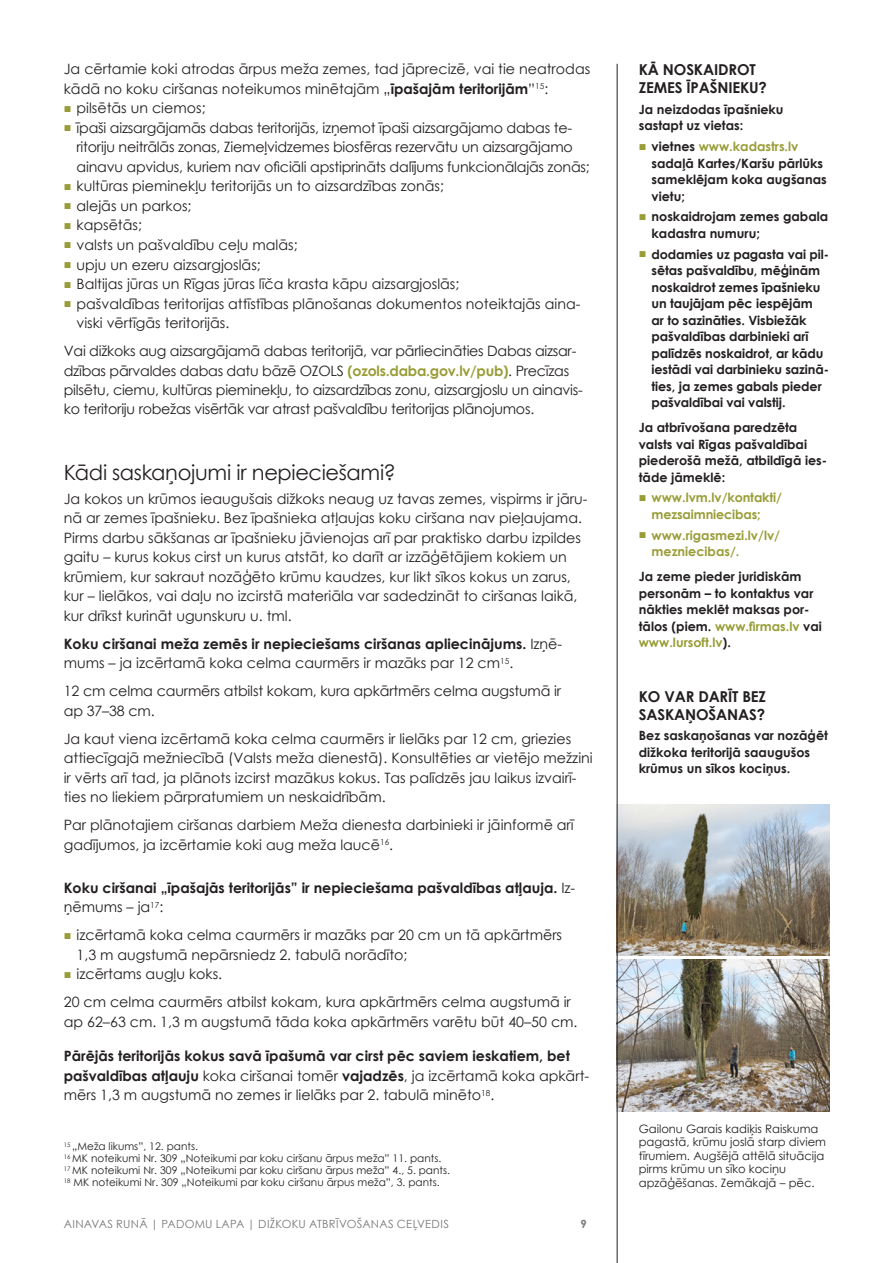
<style>
.page{position:relative;width:893px;height:1263px;background:#fff}
.page>*{position:absolute;margin:0;border:0;box-sizing:border-box;transform-origin:0 0}
.t1{font:21px "Century Gothic";letter-spacing:-.015em;color:#231f20}
.t2{font:700 15px/18px "Century Gothic";letter-spacing:-.01em;color:#231f20}
.t3{font:14.25px/19.5px "Century Gothic";color:#231f20}
.t4{font:700 14.25px/19.5px "Century Gothic";color:#231f20}
.t5{font:14.25px/19.5px "Century Gothic";letter-spacing:-.02em;color:#231f20}
.t6{font:700 12.75px/16.5px "Century Gothic";color:#231f20}
.t7{font:700 12.75px/16.5px "Century Gothic";color:#999d37}
.t8{font:11.55px/13.5px "Century Gothic";color:#231f20}
.t9{font:11.25px "Century Gothic";letter-spacing:.02em;color:#76787b}
.t10{font:700 11.25px "Century Gothic";color:#76787b}
.t11{font:10.5px/12px "Century Gothic";color:#231f20}
.s1{font-weight:700}
.s2{font-weight:700;font-size:12.75px;color:#999d37}
.s3{font-weight:700;color:#999d37}
.s4{font-weight:400}
.s5{color:#999d37}
</style>
<div class="page">
<img style="left:618px;top:804px;width:211px;height:151px">
<img style="left:618px;top:960px;width:211px;height:151px">
<hr style="left:617px;top:64px;width:1px;height:1199px;background:#231f20">
<p class="t3" style="left:64px;top:59px;width:528px">Ja cērtamie koki atrodas ārpus meža zemes, tad jāprecizē, vai tie neatrodas kādā no koku ciršanas noteikumos minētajām „<span class="s1">īpašajām teritorijām</span>”<sup>15</sup>:</p>
<p class="t3" style="left:64px;top:98px;width:143px"><span class="s2">■</span> pilsētās un ciemos;</p>
<p class="t3" style="left:77px;top:118px;width:515px;text-indent:-13px"><span class="s2">■</span> īpaši aizsargājamās dabas teritorijās, izņemot īpaši aizsargājamo dabas te&shy;ritoriju neitrālās zonas, Ziemeļvidzemes biosfēras rezervātu un aizsargājamo ainavu apvidus, kuriem nav oficiāli apstiprināts dalījums funkcionālajās zonās;</p>
<p class="t3" style="left:64px;top:176px;width:382px"><span class="s2">■</span> kultūras pieminekļu teritorijās un to aizsardzības zonās;</p>
<p class="t3" style="left:64px;top:196px;width:129px"><span class="s2">■</span> alejās un parkos;</p>
<p class="t3" style="left:64px;top:215px;width:80px"><span class="s2">■</span> kapsētās;</p>
<p class="t3" style="left:64px;top:235px;width:235px"><span class="s2">■</span> valsts un pašvaldību ceļu malās;</p>
<p class="t3" style="left:64px;top:254px;width:199px"><span class="s2">■</span> upju un ezeru aizsargjoslās;</p>
<p class="t3" style="left:64px;top:274px;width:397px"><span class="s2">■</span> Baltijas jūras un Rīgas jūras līča krasta kāpu aizsargjoslās;</p>
<p class="t3" style="left:77px;top:293px;width:505px;text-indent:-13px"><span class="s2">■</span> pašvaldības teritorijas attīstības plānošanas dokumentos noteiktajās aina&shy;viski vērtīgās teritorijās.</p>
<p class="t5" style="left:64px;top:341px;width:520px">Vai dižkoks aug aizsargājamā dabas teritorijā, var pārliecināties Dabas aizsar&shy;dzības pārvaldes dabas datu bāzē OZOLS <span class="s3">(ozols.daba.gov.lv/pub)</span>. Precīzas pilsētu, ciemu, kultūras pieminekļu, to aizsardzības zonu, aizsargjoslu un ainavis&shy;ko teritoriju robežas visērtāk var atrast pašvaldību teritorijas plānojumos.</p>
<h1 class="t1" style="left:64px;top:458px;width:333px">Kādi saskaņojumi ir nepieciešami?</h1>
<p class="t3" style="left:64px;top:489px;width:525px">Ja kokos un krūmos ieaugušais dižkoks neaug uz tavas zemes, vispirms ir jāru&shy;nā ar zemes īpašnieku. Bez īpašnieka atļaujas koku ciršana nav pieļaujama.<br>Pirms darbu sākšanas ar īpašnieku jāvienojas arī par praktisko darbu izpildes gaitu – kurus kokus cirst un kurus atstāt, ko darīt ar izzāģētājiem kokiem un krūmiem, kur sakraut nozāģēto krūmu kaudzes, kur likt sīkos kokus un zarus, kur – lielākos, vai daļu no izcirstā materiāla var sadedzināt to ciršanas laikā, kur drīkst kurināt ugunskuru u. tml.</p>
<p class="t4" style="left:64px;top:633px;width:500px">Koku ciršanai meža zemēs ir nepieciešams ciršanas apliecinājums. <span class="s4">Izņē&shy;mums – ja izcērtamā koka celma caurmērs ir mazāks par 12 cm</span><sup>15</sup><span class="s4">.</span></p>
<p class="t3" style="left:64px;top:681px;width:499px">12 cm celma caurmērs atbilst kokam, kura apkārtmērs celma augstumā ir ap 37–38 cm.</p>
<p class="t3" style="left:64px;top:729px;width:530px">Ja kaut viena izcērtamā koka celma caurmērs ir lielāks par 12 cm, griezies attiecīgajā mežniecībā (Valsts meža dienestā). Konsultēties ar vietējo mežzini ir vērts arī tad, ja plānots izcirst mazākus kokus. Tas palīdzēs jau laikus izvairī&shy;ties no liekiem pārpratumiem un neskaidrībām.</p>
<p class="t3" style="left:64px;top:815px;width:511px">Par plānotajiem ciršanas darbiem Meža dienesta darbinieki ir jāinformē arī gadījumos, ja izcērtamie koki aug meža laucē<sup>16</sup>.</p>
<p class="t4" style="left:64px;top:877px;width:513px">Koku ciršanai „īpašajās teritorijās” ir nepieciešama pašvaldības atļauja. <span class="s4">Iz&shy;ņēmums – ja</span><sup>17</sup><span class="s4">:</span></p>
<p class="t3" style="left:77px;top:925px;width:487px;text-indent:-13px"><span class="s2">■</span> izcērtamā koka celma caurmērs ir mazāks par 20 cm un tā apkārtmērs<br>1,3 m augstumā nepārsniedz 2. tabulā norādīto;</p>
<p class="t3" style="left:64px;top:960px;width:509px;line-height:28px"><span class="s2">■</span> izcērtams augļu koks.<br>20 cm celma caurmērs atbilst kokam, kura apkārtmērs celma augstumā ir</p>
<p class="t3" style="left:64px;top:1012px;width:515px">ap 62–63 cm. 1,3 m augstumā tāda koka apkārtmērs varētu būt 40–50 cm.</p>
<p class="t4" style="left:64px;top:1046px;width:527px">Pārējās teritorijās kokus savā īpašumā var cirst pēc saviem ieskatiem, bet pašvaldības atļauju <span class="s4">koka ciršanai tomēr</span> vajadzēs<span class="s4">, ja izcērtamā koka apkārt&shy;mērs 1,3 m augstumā no zemes ir lielāks par 2. tabulā minēto</span><sup>18</sup><span class="s4">.</span></p>
<p class="t11" style="left:64px;top:1140px;width:388px"><sup>15</sup> „Meža likums”, 12. pants.<br><sup>16</sup> MK noteikumi Nr. 309 „Noteikumi par koku ciršanu ārpus meža” 11. pants.<br><sup>17</sup> MK noteikumi Nr. 309 „Noteikumi par koku ciršanu ārpus meža” 4., 5. pants.<br><sup>18</sup> MK noteikumi Nr. 309 „Noteikumi par koku ciršanu ārpus meža”, 3. pants.</p>
<p class="t9" style="left:64px;top:1216px;width:387px">AINAVAS RUNĀ | PADOMU LAPA | DIŽKOKU ATBRĪVOŠANAS CEĻVEDIS</p>
<p class="t10" style="left:580px;top:1216px;width:8px">9</p>
<p class="t2" style="left:639px;top:60px;width:130px">KĀ NOSKAIDROT<br>ZEMES ĪPAŠNIEKU?</p>
<p class="t6" style="left:639px;top:100px;width:146px">Ja neizdodas īpašnieku sastapt uz vietas:</p>
<p class="t6" style="left:651px;top:138px;width:177px;text-indent:-13px"><span class="s5">■</span> vietnes <span class="s5">www.kadastrs.lv </span>sadaļā Kartes/Karšu pārlūks sameklējam koka augšanas vietu;</p>
<p class="t6" style="left:651px;top:208px;width:178px;text-indent:-13px"><span class="s5">■</span> noskaidrojam zemes gabala kadastra numuru;</p>
<p class="t6" style="left:651px;top:245px;width:179px;text-indent:-13px"><span class="s5">■</span> dodamies uz pagasta vai pil&shy;sētas pašvaldību, mēģinām noskaidrot zemes īpašnieku un taujājam pēc iespējām<br>ar to sazināties. Visbiežāk pašvaldības darbinieki arī palīdzēs noskaidrot, ar kādu iestādi vai darbinieku sazinā&shy;ties, ja zemes gabals pieder pašvaldībai vai valstij.</p>
<p class="t6" style="left:639px;top:419px;width:190px">Ja atbrīvošana paredzēta valsts vai Rīgas pašvaldībai piederošā mežā, atbildīgā ies&shy;tāde jāmeklē:</p>
<p class="t7" style="left:651px;top:489px;width:132px;text-indent:-13px">■ www.lvm.lv/kontakti/ mezsaimniecibas;</p>
<p class="t7" style="left:651px;top:526px;width:130px;text-indent:-13px">■ www.rigasmezi.lv/lv/ mezniecibas/.</p>
<p class="t6" style="left:639px;top:568px;width:185px">Ja zeme pieder juridiskām personām – to kontaktus var nākties meklēt maksas por&shy;tālos (piem. <span class="s5">www.firmas.lv</span> vai <span class="s5">www.lursoft.lv</span>).</p>
<p class="t2" style="left:639px;top:686px;width:129px">KO VAR DARĪT BEZ<br>SASKAŅOŠANAS?</p>
<p class="t6" style="left:639px;top:727px;width:191px">Bez saskaņošanas var nozāģēt dižkoka teritorijā saaugušos krūmus un sīkos kociņus.</p>
<p class="t8" style="left:639px;top:1121px;width:189px">Gailonu Garais kadiķis Raiskuma pagastā, krūmu joslā starp diviem tīrumiem. Augšējā attēlā situācija pirms krūmu un sīko kociņu apzāģēšanas. Zemākajā – pēc.</p>
</div>
